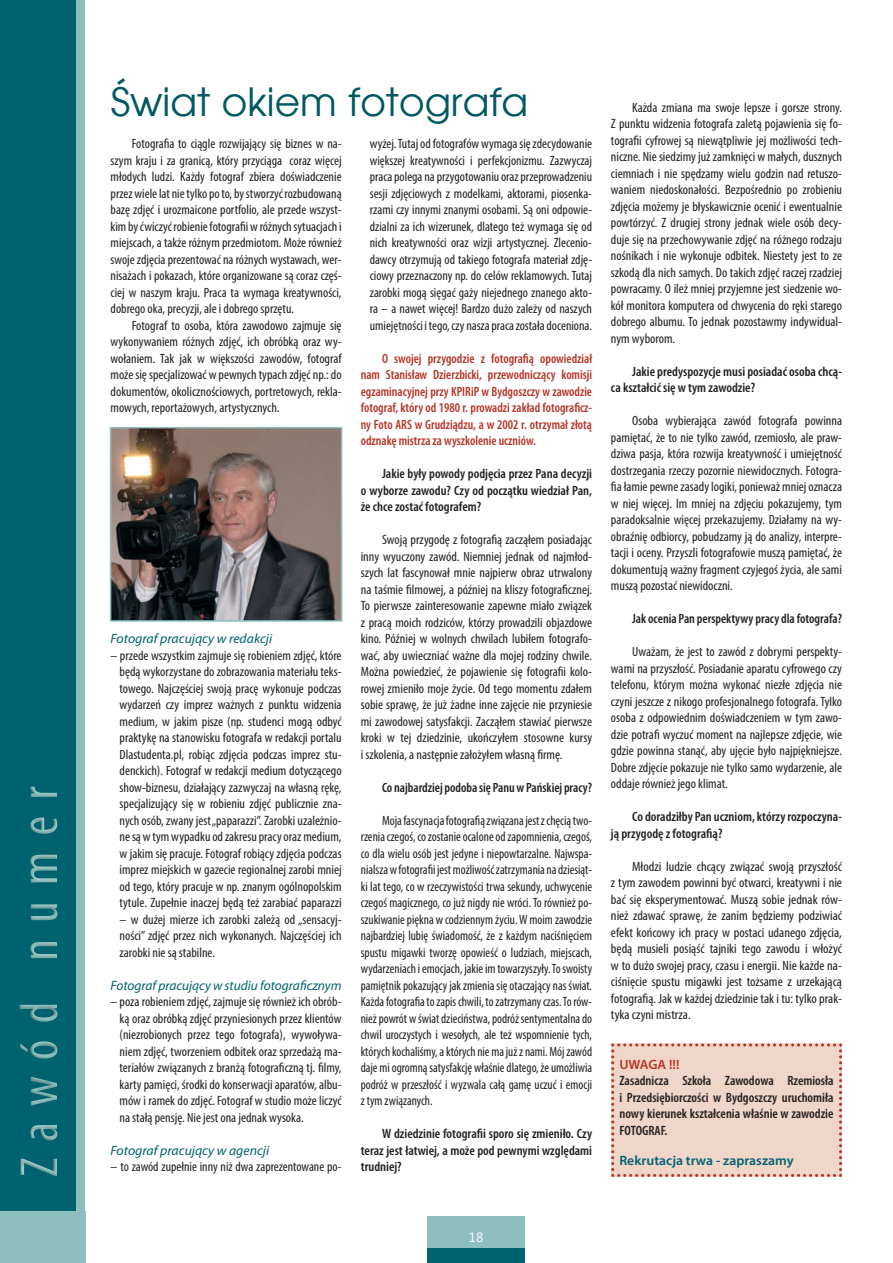
<style>
.page{position:relative;width:893px;height:1263px;background:#fff}
.page>*{position:absolute;margin:0;border:0;box-sizing:border-box;transform-origin:0 0}
.t1{font:39px "Avalon";color:#005863}
.t2{font:condensed 13.5px/16.5px "Myriad Pro";color:#231f20;text-align:justify}
.t3{font:condensed 13.5px/16.5px "Myriad Pro";color:#231f20;text-align:justify;scale:.96 1}
.t4{font:600 condensed 13.5px/16.5px "Myriad Pro";color:#231f20;text-align:justify}
.t5{font:condensed 13.5px/16.5px "Myriad Pro";color:#231f20;text-align:justify;scale:1.04 1}
.t6{font:600 condensed 13.5px/16.5px "Myriad Pro";color:#b53427;text-align:justify;scale:.96 1}
.t7{font:italic 13.5px "Myriad Pro";color:#00626e}
.t8{font:600 13.5px "Myriad Pro";color:#00626e}
.t9{font:600 13.5px "Myriad Pro";letter-spacing:-.01em;color:#b53427}
.t10{font:13.5px "Ebrima";color:#fff}
</style>
<div class="page">
<div style="left:611px;top:1044px;width:231px;height:133px;background:#f0d5c9"></div>
<div style="left:0;top:0;width:77px;height:1263px;background:#00626e"></div>
<div style="left:77px;top:0;width:8px;height:1263px;background:#8dbfbe"></div>
<img style="left:21px;top:1159px;width:36px;height:17px">
<img style="left:30px;top:1125px;width:27px;height:15px">
<img style="left:31px;top:1077px;width:26px;height:29px">
<img style="left:20px;top:1041px;width:37px;height:18px">
<img style="left:20px;top:1005px;width:37px;height:17px">
<img style="left:30px;top:942px;width:27px;height:16px">
<img style="left:31px;top:904px;width:26px;height:16px">
<img style="left:30px;top:855px;width:27px;height:28px">
<img style="left:30px;top:818px;width:27px;height:16px">
<img style="left:30px;top:787px;width:27px;height:10px">
<img style="left:110px;top:427px;width:232px;height:195px">
<div style="left:427px;top:1216px;width:98px;height:47px;background:#8dbfbe"></div>
<div style="left:427px;top:1248px;width:98px;height:15px;background:#00626e"></div>
<div style="left:0;top:1212px;width:85px;height:51px;background:#8dbfbe"></div>
<h1 class="t1" style="left:111px;top:79px;width:419px">Świat okiem fotografa</h1>
<p class="t2" style="left:111px;top:137px;width:233px;text-indent:21px">Fotografia to ciągle rozwijający się biznes w na&shy;szym kraju i za granicą, który przyciąga coraz więcej młodych ludzi. Każdy fotograf zbiera doświadczenie przez wiele lat nie tylko po to, by stworzyć rozbudowaną bazę zdjęć i urozmaicone portfolio, ale przede wszyst&shy;kim by ćwiczyć robienie fotografii w różnych sytuacjach i miejscach, a także różnym przedmiotom. Może również swoje zdjęcia prezentować na różnych wystawach, wer&shy;nisażach i pokazach, które organizowane są coraz częś&shy;ciej w naszym kraju. Praca ta wymaga kreatywności, dobrego oka, precyzji, ale i dobrego sprzętu.</p>
<p class="t2" style="left:111px;top:318px;width:233px;text-indent:21px">Fotograf to osoba, która zawodowo zajmuje się wykonywaniem różnych zdjęć, ich obróbką oraz wy&shy;wołaniem. Tak jak w większości zawodów, fotograf może się specjalizować w pewnych typach zdjęć np.: do dokumentów, okolicznościowych, portretowych, rekla&shy;mowych, reportażowych, artystycznych.</p>
<p class="t2" style="left:370px;top:137px;width:224px">wyżej. Tutaj od fotografów wymaga się zdecydowanie większej kreatywności i perfekcjonizmu. Zazwyczaj praca polega na przygotowaniu oraz przeprowadzeniu sesji zdjęciowych z modelkami, aktorami, piosenka&shy;rzami czy innymi znanymi osobami. Są oni odpowie&shy;dzialni za ich wizerunek, dlatego też wymaga się od nich kreatywności oraz wizji artystycznej. Zlecenio&shy;dawcy otrzymują od takiego fotografa materiał zdję&shy;ciowy przeznaczony np. do celów reklamowych. Tutaj zarobki mogą sięgać gaży niejednego znanego akto&shy;ra – a nawet więcej! Bardzo dużo zależy od naszych umiejętności i tego, czy nasza praca została doceniona.</p>
<p class="t6" style="left:361px;top:351px;width:242px;text-indent:21px">O swojej przygodzie z fotografią opowiedział nam Stanisław Dzierzbicki, przewodniczący komisji egzaminacyjnej przy KPIRiP w Bydgoszczy w zawodzie fotograf, który od 1980 r. prowadzi zakład fotograficz&shy;ny Foto ARS w Grudziądzu, a w 2002 r. otrzymał złotą odznakę mistrza za wyszkolenie uczniów.</p>
<p class="t4" style="left:361px;top:467px;width:233px;text-indent:21px">Jakie były powody podjęcia przez Pana decyzji o wyborze zawodu? Czy od początku wiedział Pan, że chce zostać fotografem?</p>
<p class="t2" style="left:361px;top:533px;width:233px;text-indent:21px">Swoją przygodę z fotografią zacząłem posiadając inny wyuczony zawód. Niemniej jednak od najmłod&shy;szych lat fascynował mnie najpierw obraz utrwalony na taśmie filmowej, a później na kliszy fotograficznej.<br>To pierwsze zainteresowanie zapewne miało związek z pracą moich rodziców, którzy prowadzili objazdowe kino. Później w wolnych chwilach lubiłem fotografo&shy;wać, aby uwieczniać ważne dla mojej rodziny chwile.<br>Można powiedzieć, że pojawienie się fotografii kolo&shy;rowej zmieniło moje życie. Od tego momentu zdałem sobie sprawę, że już żadne inne zajęcie nie przyniesie mi zawodowej satysfakcji. Zacząłem stawiać pierwsze kroki w tej dziedzinie, ukończyłem stosowne kursy i szkolenia, a następnie założyłem własną firmę.</p>
<p class="t4" style="left:382px;top:780px;width:212px">Co najbardziej podoba się Panu w Pańskiej pracy?</p>
<p class="t3" style="left:361px;top:813px;width:242px;text-indent:21px">Moja fascynacja fotografią związana jest z chęcią two&shy;rzenia czegoś, co zostanie ocalone od zapomnienia, czegoś, co dla wielu osób jest jedyne i niepowtarzalne. Najwspa&shy;nialsza w fotografii jest możliwość zatrzymania na dziesiąt&shy;ki lat tego, co w rzeczywistości trwa sekundy, uchwycenie czegoś magicznego, co już nigdy nie wróci. To również po&shy;szukiwanie piękna w codziennym życiu. W moim zawodzie najbardziej lubię świadomość, że z każdym naciśnięciem spustu migawki tworzę opowieść o ludziach, miejscach, wydarzeniach i emocjach, jakie im towarzyszyły. To swoisty pamiętnik pokazujący jak zmienia się otaczający nas świat.<br>Każda fotografia to zapis chwili, to zatrzymany czas. To rów&shy;nież powrót w świat dzieciństwa, podróż sentymentalna do chwil uroczystych i wesołych, ale też wspomnienie tych, których kochaliśmy, a których nie ma już z nami. Mój zawód daje mi ogromną satysfakcję właśnie dlatego, że umożliwia podróż w przeszłość i wyzwala całą gamę uczuć i emocji z tym związanych.</p>
<p class="t4" style="left:361px;top:1127px;width:233px;text-indent:21px">W dziedzinie fotografii sporo się zmieniło. Czy teraz jest łatwiej, a może pod pewnymi względami trudniej?</p>
<p class="t7" style="left:111px;top:634px;width:163px">Fotograf pracujący w redakcji</p>
<p class="t2" style="left:120px;top:648px;width:224px;text-indent:-9px">– przede wszystkim zajmuje się robieniem zdjęć, które będą wykorzystane do zobrazowania materiału teks&shy;towego. Najczęściej swoją pracę wykonuje podczas wydarzeń czy imprez ważnych z punktu widzenia medium, w jakim pisze (np. studenci mogą odbyć praktykę na stanowisku fotografa w redakcji portalu Dlastudenta.pl, robiąc zdjęcia podczas imprez stu&shy;denckich). Fotograf w redakcji medium dotyczącego show-biznesu, działający zazwyczaj na własną rękę, specjalizujący się w robieniu zdjęć publicznie zna&shy;nych osób, zwany jest „paparazzi”. Zarobki uzależnio&shy;ne są w tym wypadku od zakresu pracy oraz medium, w jakim się pracuje. Fotograf robiący zdjęcia podczas imprez miejskich w gazecie regionalnej zarobi mniej od tego, który pracuje w np. znanym ogólnopolskim tytule. Zupełnie inaczej będą też zarabiać paparazzi</p>
<p class="t2" style="left:120px;top:912px;width:224px">– w dużej mierze ich zarobki zależą od „sensacyj&shy;ności” zdjęć przez nich wykonanych. Najczęściej ich zarobki nie są stabilne.</p>
<p class="t7" style="left:111px;top:980px;width:233px">Fotograf pracujący w studiu fotograficznym</p>
<p class="t2" style="left:120px;top:995px;width:224px;text-indent:-9px">– poza robieniem zdjęć, zajmuje się również ich obrób&shy;ką oraz obróbką zdjęć przyniesionych przez klientów (niezrobionych przez tego fotografa), wywoływa&shy;niem zdjęć, tworzeniem odbitek oraz sprzedażą ma&shy;teriałów związanych z branżą fotograficzną tj. filmy, karty pamięci, środki do konserwacji aparatów, albu&shy;mów i ramek do zdjęć. Fotograf w studio może liczyć na stałą pensję. Nie jest ona jednak wysoka.</p>
<p class="t7" style="left:111px;top:1145px;width:160px">Fotograf pracujący w agencji</p>
<p class="t2" style="left:111px;top:1160px;width:233px">– to zawód zupełnie inny niż dwa zaprezentowane po-</p>
<p class="t2" style="left:611px;top:100px;width:233px;text-indent:21px">Każda zmiana ma swoje lepsze i gorsze strony.<br>Z punktu widzenia fotografa zaletą pojawienia się fo&shy;tografii cyfrowej są niewątpliwie jej możliwości tech&shy;niczne. Nie siedzimy już zamknięci w małych, dusznych ciemniach i nie spędzamy wielu godzin nad retuszo&shy;waniem niedoskonałości. Bezpośrednio po zrobieniu zdjęcia możemy je błyskawicznie ocenić i ewentualnie powtórzyć. Z drugiej strony jednak wiele osób decy&shy;duje się na przechowywanie zdjęć na różnego rodzaju nośnikach i nie wykonuje odbitek. Niestety jest to ze szkodą dla nich samych. Do takich zdjęć raczej rzadziej powracamy. O ileż mniej przyjemne jest siedzenie wo&shy;kół monitora komputera od chwycenia do ręki starego dobrego albumu. To jednak pozostawmy indywidual&shy;nym wyborom.</p>
<p class="t4" style="left:611px;top:364px;width:233px;text-indent:21px">Jakie predyspozycje musi posiadać osoba chcą&shy;ca kształcić się w tym zawodzie?</p>
<p class="t2" style="left:611px;top:414px;width:233px;text-indent:21px">Osoba wybierająca zawód fotografa powinna pamiętać, że to nie tylko zawód, rzemiosło, ale praw&shy;dziwa pasja, która rozwija kreatywność i umiejętność dostrzegania rzeczy pozornie niewidocznych. Fotogra&shy;fia łamie pewne zasady logiki, ponieważ mniej oznacza w niej więcej. Im mniej na zdjęciu pokazujemy, tym paradoksalnie więcej przekazujemy. Działamy na wy&shy;obraźnię odbiorcy, pobudzamy ją do analizy, interpre&shy;tacji i oceny. Przyszli fotografowie muszą pamiętać, że dokumentują ważny fragment czyjegoś życia, ale sami muszą pozostać niewidoczni.</p>
<p class="t4" style="left:632px;top:612px;width:211px">Jak ocenia Pan perspektywy pracy dla fotografa?</p>
<p class="t2" style="left:611px;top:645px;width:233px;text-indent:21px">Uważam, że jest to zawód z dobrymi perspekty&shy;wami na przyszłość. Posiadanie aparatu cyfrowego czy telefonu, którym można wykonać niezłe zdjęcia nie czyni jeszcze z nikogo profesjonalnego fotografa. Tylko osoba z odpowiednim doświadczeniem w tym zawo&shy;dzie potrafi wyczuć moment na najlepsze zdjęcie, wie gdzie powinna stanąć, aby ujęcie było najpiękniejsze.<br>Dobre zdjęcie pokazuje nie tylko samo wydarzenie, ale oddaje również jego klimat.</p>
<p class="t4" style="left:611px;top:810px;width:233px;text-indent:21px">Co doradziłby Pan uczniom, którzy rozpoczyna&shy;ją przygodę z fotografią?</p>
<p class="t5" style="left:611px;top:859px;width:224px;text-indent:21px">Młodzi ludzie chcący związać swoją przyszłość z tym zawodem powinni być otwarci, kreatywni i nie bać się eksperymentować. Muszą sobie jednak rów&shy;nież zdawać sprawę, że zanim będziemy podziwiać efekt końcowy ich pracy w postaci udanego zdjęcia, będą musieli posiąść tajniki tego zawodu i włożyć w to dużo swojej pracy, czasu i energii. Nie każde na&shy;ciśnięcie spustu migawki jest tożsame z urzekającą fotografią. Jak w każdej dziedzinie tak i tu: tylko prak&shy;tyka czyni mistrza.</p>
<p class="t9" style="left:619px;top:1059px;width:61px">UWAGA !!!</p>
<p class="t4" style="left:619px;top:1074px;width:216px">Zasadnicza Szkoła Zawodowa Rzemiosła i Przedsiębiorczości w Bydgoszczy uruchomiła nowy kierunek kształcenia właśnie w zawodzie FOTOGRAF.</p>
<p class="t8" style="left:619px;top:1155px;width:176px">Rekrutacja trwa - zapraszamy</p>
<p class="t10" style="left:469px;top:1227px;width:16px">18</p>
</div>
